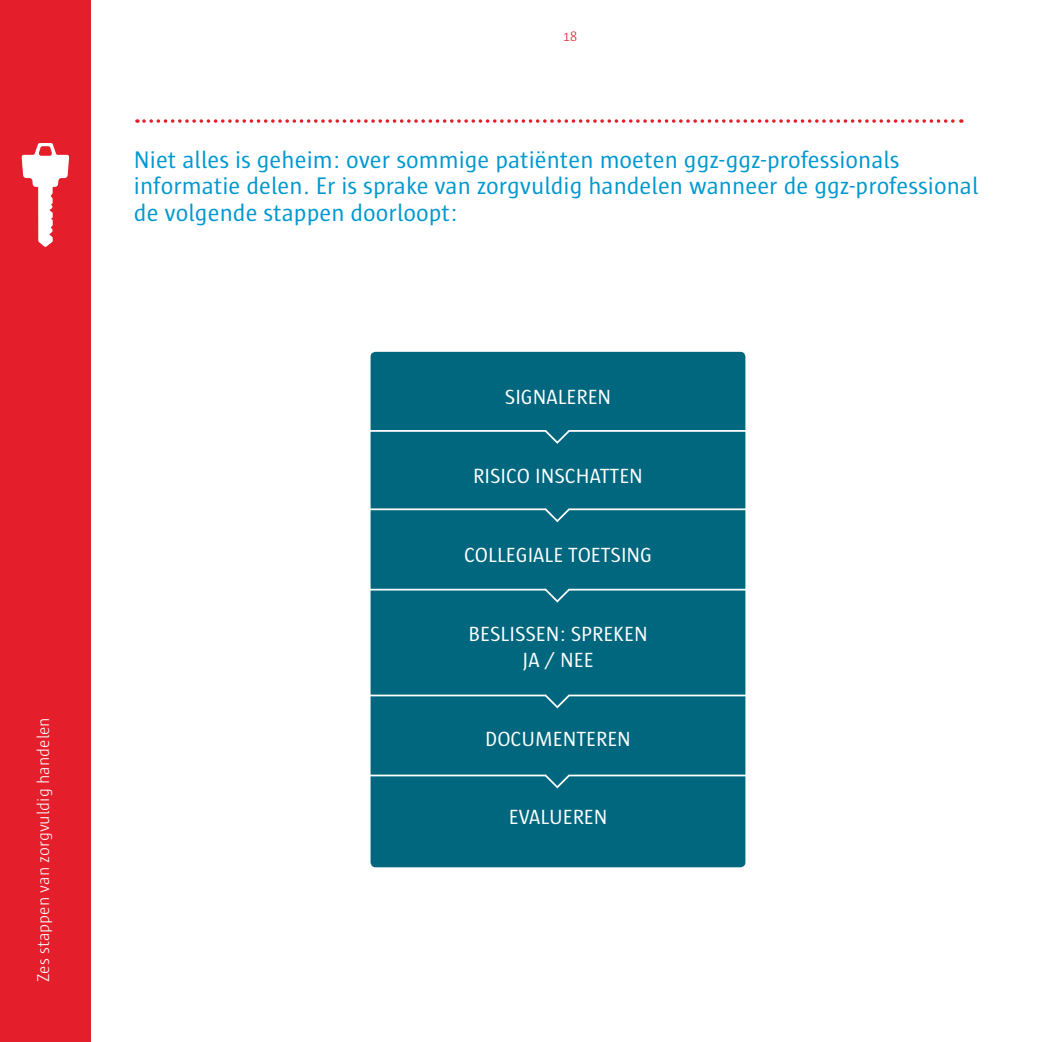
<style>
.page{position:relative;width:1042px;height:1042px;background:#fff}
.page>*{position:absolute;margin:0;border:0;box-sizing:border-box;transform-origin:0 0}
.t1{font:24.5px/26.2px "Sun";color:#0098d0}
.t2{font:21px/26.2px "Sun";color:#fff}
.t3{font:300 17.5px "Sun";color:#fff}
.t4{font:300 14px "Sun";color:#e41e2b}
</style>
<div class="page">
<div style="left:370px;top:352px;width:375px;height:515px;background:#00677f;border-radius:5px"></div>
<div style="left:0;top:0;width:91px;height:1042px;background:#e41e2b"></div>
<svg style="left:144px;top:119px;width:818px;height:4px"></svg>
<svg style="left:22px;top:143px;width:47px;height:104px"></svg>
<hr style="left:356px;top:430px;width:190px;height:2px;background:#fff">
<hr style="left:569px;top:430px;width:186px;height:2px;background:#fff">
<svg style="left:543px;top:430px;width:29px;height:14px"></svg>
<hr style="left:356px;top:508px;width:190px;height:2px;background:#fff">
<hr style="left:569px;top:508px;width:186px;height:2px;background:#fff">
<svg style="left:543px;top:508px;width:29px;height:15px"></svg>
<hr style="left:356px;top:589px;width:190px;height:1px;background:#fff">
<hr style="left:569px;top:589px;width:186px;height:1px;background:#fff">
<svg style="left:543px;top:588px;width:29px;height:15px"></svg>
<hr style="left:356px;top:694px;width:190px;height:2px;background:#fff">
<hr style="left:569px;top:694px;width:186px;height:2px;background:#fff">
<svg style="left:543px;top:694px;width:29px;height:15px"></svg>
<hr style="left:356px;top:774px;width:190px;height:2px;background:#fff">
<hr style="left:569px;top:774px;width:186px;height:2px;background:#fff">
<svg style="left:543px;top:774px;width:29px;height:15px"></svg>
<p class="t3" style="left:34px;top:982px;width:266px;rotate:-90deg">Zes stappen van zorgvuldig handelen</p>
<p class="t4" style="left:563px;top:29px;width:15px">18</p>
<p class="t1" style="left:134px;top:147px;width:846px">Niet alles is geheim: over sommige patiënten moeten ggz-ggz-professionals informatie delen. Er is sprake van zorgvuldig handelen wanneer de ggz-professional de volgende stappen doorloopt:</p>
<p class="t2" style="left:505px;top:384px;width:22px">Signa</p>
<p class="t2" style="left:558px;top:384px;width:21px">leren</p>
<p class="t2" style="left:473px;top:463px;width:21px">Risico</p>
<p class="t2" style="left:535px;top:463px;width:12px">inscha</p>
<p class="t2" style="left:600px;top:463px;width:31px">tten</p>
<p class="t2" style="left:464px;top:542px;width:52px">Collegia</p>
<p class="t2" style="left:544px;top:542px;width:77px">le toetsing</p>
<p class="t2" style="left:468px;top:620px;width:52px">Beslissen</p>
<p class="t2" style="left:522px;top:620px;width:60px;text-indent:37px">: spreken ja / nee</p>
<p class="t2" style="left:485px;top:725px;width:26px">Documen</p>
<p class="t2" style="left:576px;top:725px;width:21px">teren</p>
<p class="t2" style="left:509px;top:804px;width:53px">Evalueren</p>
</div>
